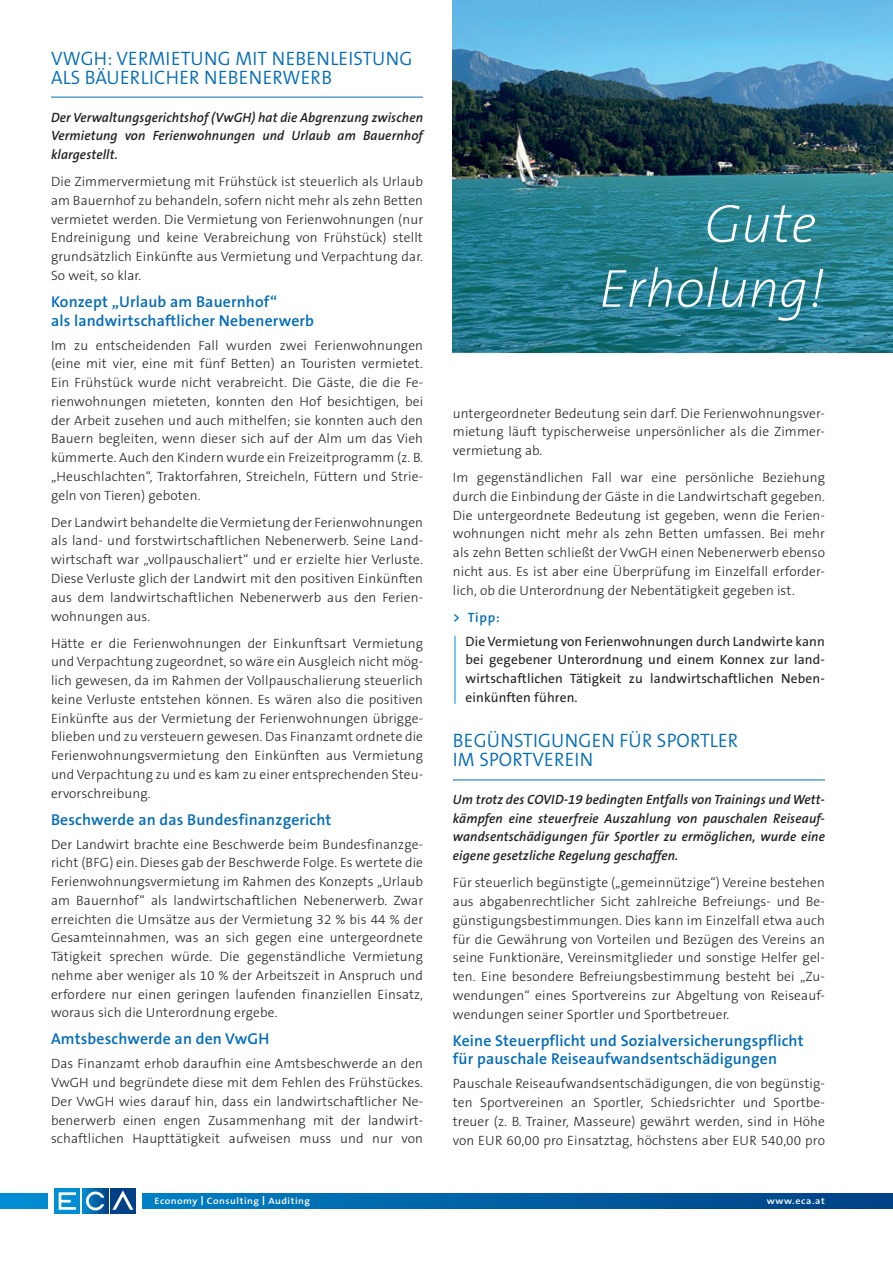
<style>
.page{position:relative;width:893px;height:1263px;background:#fff}
.page>*{position:absolute;margin:0;border:0;box-sizing:border-box;transform-origin:0 0}
.t1{font:italic 200 54px "The Sans B2";color:#fff}
.t2{font:300 19.5px/19.5px "The Sans B4";letter-spacing:.01em;color:#006cb7}
.t3{font:600 15.75px/18.8px "The Sans B6";letter-spacing:.01em;color:#006cb7}
.t4{font:300 13.5px/18.8px "The Sans B3";letter-spacing:.01em;color:#231f20;text-align:justify}
.t5{font:italic 600 13.5px/18.8px "The Sans B6";letter-spacing:.01em;color:#231f20;text-align:justify}
.t6{font:13.5px/18.8px "The Sans B5 Plain";letter-spacing:.01em;color:#231f20;text-align:justify}
.t7{font:600 13.5px "The Sans B6";color:#006cb7}
.t8{font:600 9.3px "The Sans B6";letter-spacing:.05em;color:#fff;scale:1.1 1}
.s1{font-family:"The Sans B8";font-weight:800}
</style>
<div class="page">
<hr style="left:51px;top:97px;width:372px;height:1px;background:#006cb7">
<hr style="left:455px;top:636px;width:1px;height:68px;background:#008fd5">
<hr style="left:453px;top:779px;width:372px;height:1px;background:#006cb7">
<img style="left:453px;top:0;width:440px;height:353px">
<svg style="left:0;top:1194px;width:893px;height:14px;background:#0062a5"></svg>
<div style="left:48px;top:1187px;width:94px;height:28px;background:#fff"></div>
<div style="left:54px;top:1188px;width:26px;height:26px;background:#008fd5"></div>
<svg style="left:59px;top:1192px;width:17px;height:18px"></svg>
<svg style="left:82px;top:1188px;width:26px;height:26px"></svg>
<svg style="left:86px;top:1191px;width:18px;height:19px"></svg>
<div style="left:110px;top:1188px;width:26px;height:26px;background:#014086"></div>
<svg style="left:112px;top:1190px;width:21px;height:20px"></svg>
<p class="t2" style="left:51px;top:50px;width:363px">VWGH: VERMIETUNG MIT NEBENLEISTUNG<br>ALS BÄUERLICHER NEBENERWERB</p>
<p class="t5" style="left:51px;top:109px;width:374px">Der Verwaltungsgerichtshof (VwGH) hat die Abgrenzung zwischen Vermietung von Ferienwohnungen und Urlaub am Bauernhof klargestellt.</p>
<p class="t4" style="left:51px;top:173px;width:374px">Die Zimmervermietung mit Frühstück ist steuerlich als Urlaub am Bauernhof zu behandeln, sofern nicht mehr als zehn Betten vermietet werden. Die Vermietung von Ferienwohnungen (nur Endreinigung und keine Verabreichung von Frühstück) stellt grundsätzlich Einkünfte aus Vermietung und Verpachtung dar.<br>So weit, so klar.</p>
<p class="t3" style="left:51px;top:293px;width:228px">Konzept „Urlaub am Bauernhof“</p>
<p class="t3" style="left:51px;top:312px;width:265px">als landwirtschaftlicher Nebenerwerb</p>
<p class="t4" style="left:51px;top:337px;width:374px">Im zu entscheidenden Fall wurden zwei Ferienwohnungen (eine mit vier, eine mit fünf Betten) an Touristen vermietet.<br>Ein Frühstück wurde nicht verabreicht. Die Gäste, die die Fe&shy;rienwohnungen mieteten, konnten den Hof besichtigen, bei der Arbeit zusehen und auch mithelfen; sie konnten auch den Bauern begleiten, wenn dieser sich auf der Alm um das Vieh kümmerte. Auch den Kindern wurde ein Freizeitprogramm (z. B. „Heuschlachten“, Traktorfahren, Streicheln, Füttern und Strie&shy;geln von Tieren) geboten.</p>
<p class="t4" style="left:51px;top:514px;width:374px">Der Landwirt behandelte die Vermietung der Ferienwohnungen als land- und forstwirtschaftlichen Nebenerwerb. Seine Land&shy;wirtschaft war „vollpauschaliert“ und er erzielte hier Verluste.<br>Diese Verluste glich der Landwirt mit den positiven Einkünften aus dem landwirtschaftlichen Nebenerwerb aus den Ferien&shy;wohnungen aus.</p>
<p class="t4" style="left:51px;top:634px;width:374px">Hätte er die Ferienwohnungen der Einkunftsart Vermietung und Verpachtung zugeordnet, so wäre ein Ausgleich nicht mög&shy;lich gewesen, da im Rahmen der Vollpauschalierung steuerlich keine Verluste entstehen können. Es wären also die positiven Einkünfte aus der Vermietung der Ferienwohnungen übrigge&shy;blieben und zu versteuern gewesen. Das Finanzamt ordnete die Ferienwohnungsvermietung den Einkünften aus Vermietung und Verpachtung zu und es kam zu einer entsprechenden Steu&shy;ervorschreibung.</p>
<p class="t3" style="left:51px;top:811px;width:282px">Beschwerde an das Bundesfinanzgericht</p>
<p class="t4" style="left:51px;top:835px;width:374px">Der Landwirt brachte eine Beschwerde beim Bundesfinanzge&shy;richt (BFG) ein. Dieses gab der Beschwerde Folge. Es wertete die Ferienwohnungsvermietung im Rahmen des Konzepts „Urlaub am Bauernhof“ als landwirtschaftlichen Nebenerwerb. Zwar erreichten die Umsätze aus der Vermietung 32 % bis 44 % der Gesamteinnahmen, was an sich gegen eine untergeordnete Tätigkeit sprechen würde. Die gegenständliche Vermietung nehme aber weniger als 10 % der Arbeitszeit in Anspruch und erfordere nur einen geringen laufenden finanziellen Einsatz, woraus sich die Unterordnung ergebe.</p>
<p class="t3" style="left:51px;top:1030px;width:220px">Amtsbeschwerde an den VwGH</p>
<p class="t4" style="left:51px;top:1055px;width:374px">Das Finanzamt erhob daraufhin eine Amtsbeschwerde an den VwGH und begründete diese mit dem Fehlen des Frühstückes.<br>Der VwGH wies darauf hin, dass ein landwirtschaftlicher Ne&shy;benerwerb einen engen Zusammenhang mit der landwirt&shy;schaftlichen Haupttätigkeit aufweisen muss und nur von</p>
<p class="t1" style="left:705px;top:196px;width:113px">Gute</p>
<p class="t1" style="left:599px;top:261px;width:227px">Erholung!</p>
<p class="t4" style="left:453px;top:405px;width:374px">untergeordneter Bedeutung sein darf. Die Ferienwohnungsver&shy;mietung läuft typischerweise unpersönlicher als die Zimmer&shy;vermietung ab.</p>
<p class="t4" style="left:453px;top:469px;width:374px">Im gegenständlichen Fall war eine persönliche Beziehung durch die Einbindung der Gäste in die Landwirtschaft gegeben.<br>Die untergeordnete Bedeutung ist gegeben, wenn die Ferien&shy;wohnungen nicht mehr als zehn Betten umfassen. Bei mehr als zehn Betten schließt der VwGH einen Nebenerwerb ebenso nicht aus. Es ist aber eine Überprüfung im Einzelfall erforder&shy;lich, ob die Unterordnung der Nebentätigkeit gegeben ist.</p>
<p class="t7" style="left:453px;top:610px;width:48px">&gt; Tipp:</p>
<p class="t6" style="left:466px;top:633px;width:361px">Die Vermietung von Ferienwohnungen durch Landwirte kann bei gegebener Unterordnung und einem Konnex zur land&shy;wirtschaftlichen Tätigkeit zu landwirtschaftlichen Neben&shy;einkünften führen.</p>
<p class="t2" style="left:453px;top:732px;width:287px">BEGÜNSTIGUNGEN FÜR SPORTLER</p>
<p class="t2" style="left:453px;top:751px;width:142px">IM SPORTVEREIN</p>
<p class="t5" style="left:453px;top:791px;width:374px">Um trotz des COVID-19 bedingten Entfalls von Trainings und Wett&shy;kämpfen eine steuerfreie Auszahlung von pauschalen Reiseauf&shy;wandsentschädigungen für Sportler zu ermöglichen, wurde eine eigene gesetzliche Regelung geschaffen.</p>
<p class="t4" style="left:453px;top:874px;width:374px">Für steuerlich begünstigte („gemeinnützige“) Vereine bestehen aus abgabenrechtlicher Sicht zahlreiche Befreiungs- und Be&shy;günstigungsbestimmungen. Dies kann im Einzelfall etwa auch für die Gewährung von Vorteilen und Bezügen des Vereins an seine Funktionäre, Vereinsmitglieder und sonstige Helfer gel&shy;ten. Eine besondere Befreiungsbestimmung besteht bei „Zu&shy;wendungen“ eines Sportvereins zur Abgeltung von Reiseauf&shy;wendungen seiner Sportler und Sportbetreuer.</p>
<p class="t3" style="left:453px;top:1032px;width:352px">Keine Steuerpflicht und Sozialversicherungspflicht für pauschale Reiseaufwandsentschädigungen</p>
<p class="t4" style="left:453px;top:1075px;width:374px">Pauschale Reiseaufwandsentschädigungen, die von begünstig&shy;ten Sportvereinen an Sportler, Schiedsrichter und Sportbe&shy;treuer (z. B. Trainer, Masseure) gewährt werden, sind in Höhe von EUR 60,00 pro Einsatztag, höchstens aber EUR 540,00 pro</p>
<p class="t8" style="left:155px;top:1196px;width:143px">Economy <span class="s1">|</span> Consulting <span class="s1">|</span> Auditing</p>
<p class="t8" style="left:767px;top:1196px;width:54px">www.eca.at</p>
</div>
